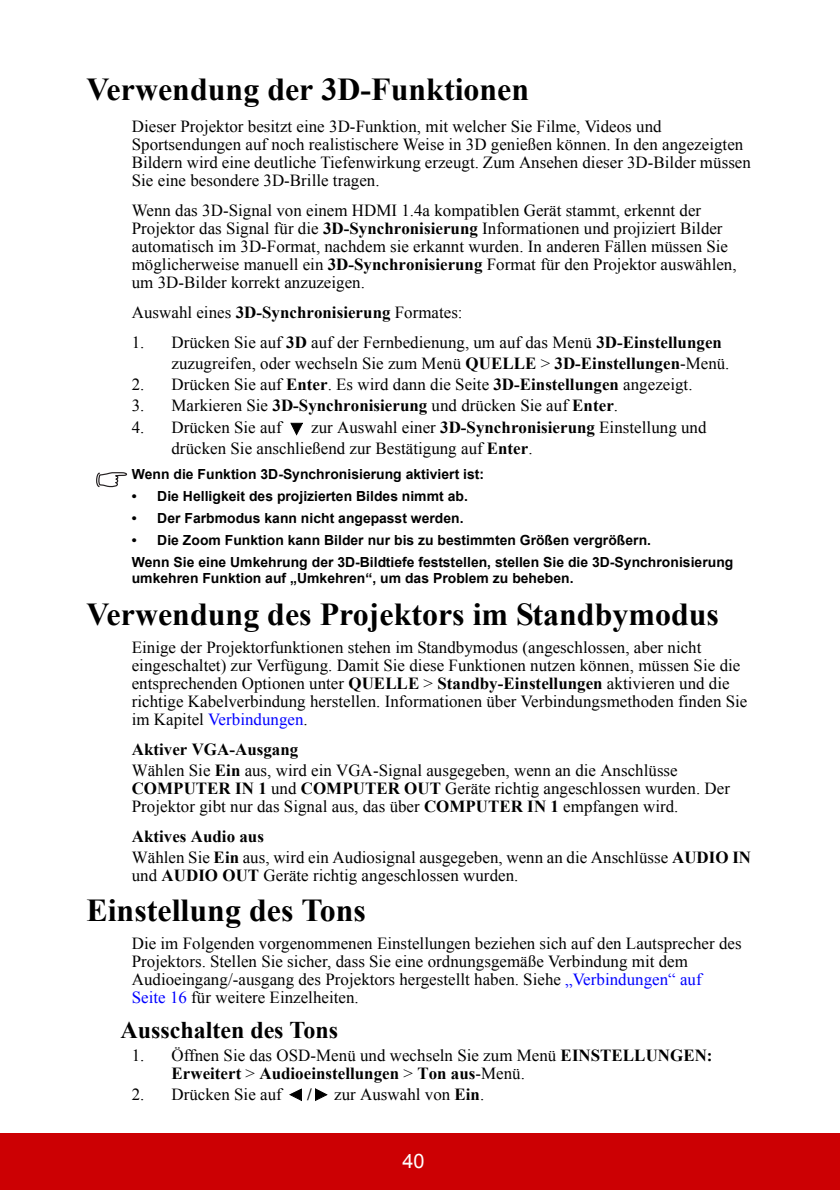
<style>
.page{position:relative;width:840px;height:1190px;background:#fff}
.page>*{position:absolute;margin:0;border:0;box-sizing:border-box;transform-origin:0 0}
.t1{font:700 32px "Times New Roman";color:#000}
.t2{font:700 24px "Times New Roman";color:#000}
.t3{font:20px "Arial";color:#fff}
.t4{font:17px/18px "Times New Roman";letter-spacing:.005em;color:#000}
.t5{font:700 17px "Times New Roman";color:#000}
.t6{font:700 14px/22px "Arial";color:#000}
.s1{font-weight:700}
.s2{color:#00f}
</style>
<div class="page">
<div style="left:0;top:1133px;width:839px;height:57px;background:#cc0003"></div>
<svg style="left:290px;top:423px;width:13px;height:13px"></svg>
<svg style="left:96px;top:472px;width:31px;height:15px"></svg>
<svg style="left:289px;top:1088px;width:13px;height:13px"></svg>
<svg style="left:315px;top:1088px;width:13px;height:13px"></svg>
<h1 class="t1" style="left:86px;top:72px;width:444px">Verwendung der 3D-Funktionen</h1>
<p class="t4" style="left:132px;top:117px;width:621px">Dieser Projektor besitzt eine 3D-Funktion, mit welcher Sie Filme, Videos und Sportsendungen auf noch realistischere Weise in 3D genießen können. In den angezeigten Bildern wird eine deutliche Tiefenwirkung erzeugt. Zum Ansehen dieser 3D-Bilder müssen Sie eine besondere 3D-Brille tragen.</p>
<p class="t4" style="left:132px;top:201px;width:606px">Wenn das 3D-Signal von einem HDMI 1.4a kompatiblen Gerät stammt, erkennt der Projektor das Signal für die <span class="s1">3D-Synchronisierung</span> Informationen und projiziert Bilder automatisch im 3D-Format, nachdem sie erkannt wurden. In anderen Fällen müssen Sie möglicherweise manuell ein <span class="s1">3D-Synchronisierung</span> Format für den Projektor auswählen, um 3D-Bilder korrekt anzuzeigen.</p>
<p class="t4" style="left:132px;top:304px;width:332px">Auswahl eines <span class="s1">3D-Synchronisierung</span> Formates:</p>
<p class="t4" style="left:171px;top:332px;width:560px;line-height:21px;text-indent:-40px">1. Drücken Sie auf <span class="s1">3D</span> auf der Fernbedienung, um auf das Menü <span class="s1">3D-Einstellungen </span>zuzugreifen, oder wechseln Sie zum Menü <span class="s1">QUELLE</span> &gt; <span class="s1">3D-Einstellungen</span>-Menü.</p>
<p class="t4" style="left:132px;top:376px;width:562px">2. Drücken Sie auf <span class="s1">Enter</span>. Es wird dann die Seite <span class="s1">3D-Einstellungen</span> angezeigt.</p>
<p class="t4" style="left:132px;top:397px;width:488px">3. Markieren Sie <span class="s1">3D-Synchronisierung</span> und drücken Sie auf <span class="s1">Enter</span>.</p>
<p class="t4" style="left:132px;top:419px;width:152px">4. Drücken Sie auf</p>
<p class="t4" style="left:171px;top:417px;width:537px;line-height:21px;text-indent:140px">zur Auswahl einer <span class="s1">3D-Synchronisierung</span> Einstellung und drücken Sie anschließend zur Bestätigung auf <span class="s1">Enter</span>.</p>
<p class="t6" style="left:132px;top:464px;width:354px">Wenn die Funktion 3D-Synchronisierung aktiviert ist:</p>
<p class="t6" style="left:132px;top:486px;width:338px">• Die Helligkeit des projizierten Bildes nimmt ab.</p>
<p class="t6" style="left:132px;top:508px;width:333px">• Der Farbmodus kann nicht angepasst werden.</p>
<p class="t6" style="left:132px;top:530px;width:603px">• Die Zoom Funktion kann Bilder nur bis zu bestimmten Größen vergrößern.<br>Wenn Sie eine Umkehrung der 3D-Bildtiefe feststellen, stellen Sie die 3D-Synchronisierung</p>
<p class="t6" style="left:132px;top:568px;width:443px">umkehren Funktion auf „Umkehren“, um das Problem zu beheben.</p>
<h1 class="t1" style="left:86px;top:597px;width:634px">Verwendung des Projektors im Standbymodus</h1>
<p class="t4" style="left:132px;top:639px;width:617px">Einige der Projektorfunktionen stehen im Standbymodus (angeschlossen, aber nicht eingeschaltet) zur Verfügung. Damit Sie diese Funktionen nutzen können, müssen Sie die entsprechenden Optionen unter <span class="s1">QUELLE</span> &gt; <span class="s1">Standby-Einstellungen</span> aktivieren und die richtige Kabelverbindung herstellen. Informationen über Verbindungsmethoden finden Sie im Kapitel <span class="s2">Verbindungen</span>.</p>
<p class="t4" style="left:132px;top:739px;width:548px;line-height:21px"><span class="s1">Aktiver VGA-Ausgang<br></span>Wählen Sie <span class="s1">Ein</span> aus, wird ein VGA-Signal ausgegeben, wenn an die Anschlüsse</p>
<p class="t4" style="left:132px;top:780px;width:600px"><span class="s1">COMPUTER IN 1</span> und <span class="s1">COMPUTER OUT</span> Geräte richtig angeschlossen wurden. Der<br>Projektor gibt nur das Signal aus, das über <span class="s1">COMPUTER IN 1</span> empfangen wird.</p>
<p class="t4" style="left:132px;top:826px;width:621px;line-height:21px"><span class="s1">Aktives Audio aus<br></span>Wählen Sie <span class="s1">Ein</span> aus, wird ein Audiosignal ausgegeben, wenn an die Anschlüsse <span class="s1">AUDIO IN</span></p>
<p class="t4" style="left:132px;top:867px;width:388px">und <span class="s1">AUDIO OUT</span> Geräte richtig angeschlossen wurden.</p>
<h1 class="t1" style="left:86px;top:893px;width:281px">Einstellung des Tons</h1>
<p class="t4" style="left:132px;top:935px;width:611px">Die im Folgenden vorgenommenen Einstellungen beziehen sich auf den Lautsprecher des Projektors. Stellen Sie sicher, dass Sie eine ordnungsgemäße Verbindung mit dem Audioeingang/-ausgang des Projektors hergestellt haben. Siehe <span class="s2">„Verbindungen“ auf<br>Seite 16</span> für weitere Einzelheiten.</p>
<h2 class="t2" style="left:120px;top:1017px;width:219px">Ausschalten des Tons</h2>
<p class="t4" style="left:171px;top:1047px;width:543px;text-indent:-40px">1. Öffnen Sie das OSD-Menü und wechseln Sie zum Menü <span class="s1">EINSTELLUNGEN:<br>Erweitert</span> &gt; <span class="s1">Audioeinstellungen</span> &gt; <span class="s1">Ton aus</span>-Menü.</p>
<p class="t4" style="left:132px;top:1085px;width:152px">2. Drücken Sie auf</p>
<p class="t5" style="left:307px;top:1084px;width:6px">/</p>
<p class="t4" style="left:334px;top:1085px;width:152px">zur Auswahl von <span class="s1">Ein</span>.</p>
<p class="t3" style="left:402px;top:1150px;width:24px">40</p>
</div>
